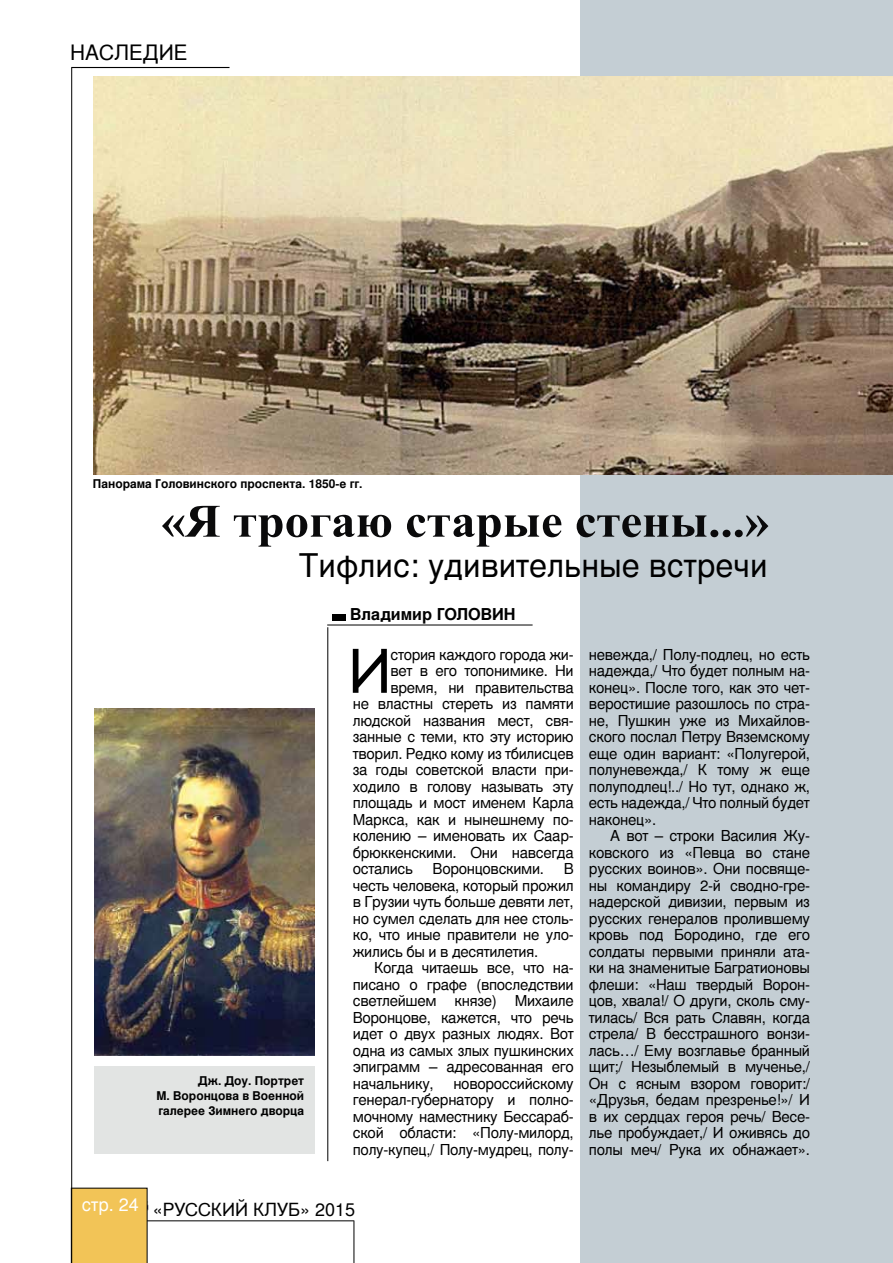
<style>
.page{position:relative;width:893px;height:1263px;background:#fff}
.page>*{position:absolute;margin:0;border:0;box-sizing:border-box;transform-origin:0 0}
.t1{font:60.3px "Nimbus San LCY";color:#000}
.t2{font:32.4px "Nimbus San LCY";color:#000}
.t3{font:21.15px "Nimbus San LCY";color:#000}
.t4{font:18px "Nimbus San LCY";color:#000}
.t5{font:700 16.2px "Nimbus San LCY";color:#000}
.t6{font:15px/16.5px "Nimbus San LCY";letter-spacing:-.02em;color:#000;text-align:justify}
.t7{font:700 12px/15px "Nimbus San LCY";color:#000;text-align:justify}
</style>
<div class="page">
<img style="left:94px;top:708px;width:221px;height:347px">
<div style="left:72px;top:1188px;width:76px;height:75px;background:#f2c457"></div>
<hr style="left:147px;top:1220px;width:207px;height:1px;background:#000">
<hr style="left:354px;top:1220px;width:1px;height:43px;background:#000">
<div style="left:580px;top:0;width:313px;height:1263px;background:#c4ced4"></div>
<hr style="left:71px;top:67px;width:159px;height:1px;background:#000">
<hr style="left:71px;top:68px;width:1px;height:1195px;background:#000">
<img style="left:94px;top:77px;width:799px;height:398px">
<svg style="left:162px;top:506px;width:606px;height:41px"></svg>
<div style="left:94px;top:1067px;width:221px;height:87px;background:#e2e4e3"></div>
<div style="left:332px;top:615px;width:13px;height:6px;background:#000"></div>
<hr style="left:327px;top:625px;width:206px;height:1px;background:#000">
<hr style="left:327px;top:627px;width:1px;height:534px;background:#000">
<h3 class="t3" style="left:70px;top:40px;width:119px">наследие</h3>
<p class="t7" style="left:93px;top:476px;width:271px">Панорама Головинского проспекта. 1850-е гг.</p>
<h2 class="t2" style="left:299px;top:547px;width:470px">Тифлис: удивительные встречи</h2>
<p class="t5" style="left:350px;top:605px;width:107px">Владимир Голо</p>
<p class="t5" style="left:481px;top:605px;width:36px">вин</p>
<p class="t6" style="left:589px;top:646px;width:223px">невежда,/ П олу-подлец, но есть надежда,/ Что будет полным на&shy;конец». После того, как это чет&shy;веростишие разошлось по стра&shy;не, Пушкин уже из Михайлов&shy;ского послал П етру Вяземскому еще один вариант: «Полугерой, полуневежда,/ К тому ж еще полуподлец!../ Но тут, однако ж, есть надежда,/ Что полный будет наконец».</p>
<p class="t6" style="left:589px;top:828px;width:223px;text-align:left;text-indent:21px">А вот – строки Василия Жу&shy;ковского из «Певца во стане русских воинов». Они посвяще&shy;ны командиру 2-й сводно-гре&shy;надерской дивизии, первым из русских генералов пролившему кровь под Бородино, где его солдаты первыми приняли ата&shy;ки на знаменитые Багратионовы флеши: «Наш твердый Ворон&shy;цов, хвала!/ О други, сколь сму&shy;тилась/ Вся рать Славян, когда стрела/ В бесстрашного вонзи&shy;лась…/ Ему возглавье бранный щит;/ Незыблемый в мученье,/<br>Он с ясным взором говорит:/ «Друзья, бедам презренье!»/ И в их сердцах героя речь/ Весе&shy;лье пробуждает,/ И оживясь до полы меч/ Рука их обнажает».</p>
<h1 class="t1" style="left:348px;top:636px;width:35px">И</h1>
<p class="t6" style="left:390px;top:646px;width:185px">стория каждого города жи-</p>
<p class="t6" style="left:390px;top:663px;width:185px">вет в его топонимике. Н и</p>
<p class="t6" style="left:390px;top:679px;width:185px">время, ни правительства</p>
<p class="t6" style="left:353px;top:696px;width:222px">не властны стереть из памяти</p>
<p class="t6" style="left:353px;top:712px;width:222px">людской названия мест, свя-</p>
<p class="t6" style="left:353px;top:729px;width:222px">занные с теми, кто эту историю</p>
<p class="t6" style="left:353px;top:745px;width:222px">творил. Редко кому из тбилисцев</p>
<p class="t6" style="left:353px;top:762px;width:222px">за годы советской власти при-</p>
<p class="t6" style="left:353px;top:778px;width:222px">ходило в голову называть эту</p>
<p class="t6" style="left:353px;top:795px;width:222px">площадь и мост именем Карла</p>
<p class="t6" style="left:353px;top:811px;width:222px">Маркса, как и нынешнему по-</p>
<p class="t6" style="left:353px;top:828px;width:222px">колению – именовать их Саар-</p>
<p class="t6" style="left:353px;top:844px;width:222px">брюккенскими. Они навсегда</p>
<p class="t6" style="left:353px;top:861px;width:62px">остались</p>
<p class="t6" style="left:433px;top:861px;width:113px">Воронцовскими.</p>
<p class="t6" style="left:353px;top:861px;width:222px;text-align:left;text-indent:211px">В честь человека, который прожил в Грузии чуть больше девяти лет, но сумел сделать для нее столь&shy;ко, что иные правители не уло&shy;жились бы и в десятилетия.</p>
<p class="t6" style="left:353px;top:960px;width:222px;text-indent:21px">Когда читаешь все, что на&shy;писано о графе (впоследствии светлейшем князе) Михаиле Воронцове, кажется, что речь идет о двух разных людях. Вот одна из самых злых пушкинских эпиграмм – адресованная его начальнику,</p>
<p class="t7" style="left:156px;top:1073px;width:149px;text-indent:42px">Дж. Доу. Портрет М. Воронцова в Военной галерее Зимнего дворца</p>
<p class="t6" style="left:353px;top:1075px;width:222px;text-indent:101px">новороссийскому генерал-губернатору и полно&shy;мочному наместнику Бессараб&shy;ской области: «Полу-милорд, полу-купец,/ Полу-мудрец, полу-</p>
<p class="t4" style="left:82px;top:1199px;width:94px"><sup>стр.</sup> <sup>24</sup> «РУССКИЙ</p>
<p class="t4" style="left:253px;top:1199px;width:13px">КЛУБ</p>
<p class="t4" style="left:300px;top:1199px;width:57px">» 2015</p>
</div>
